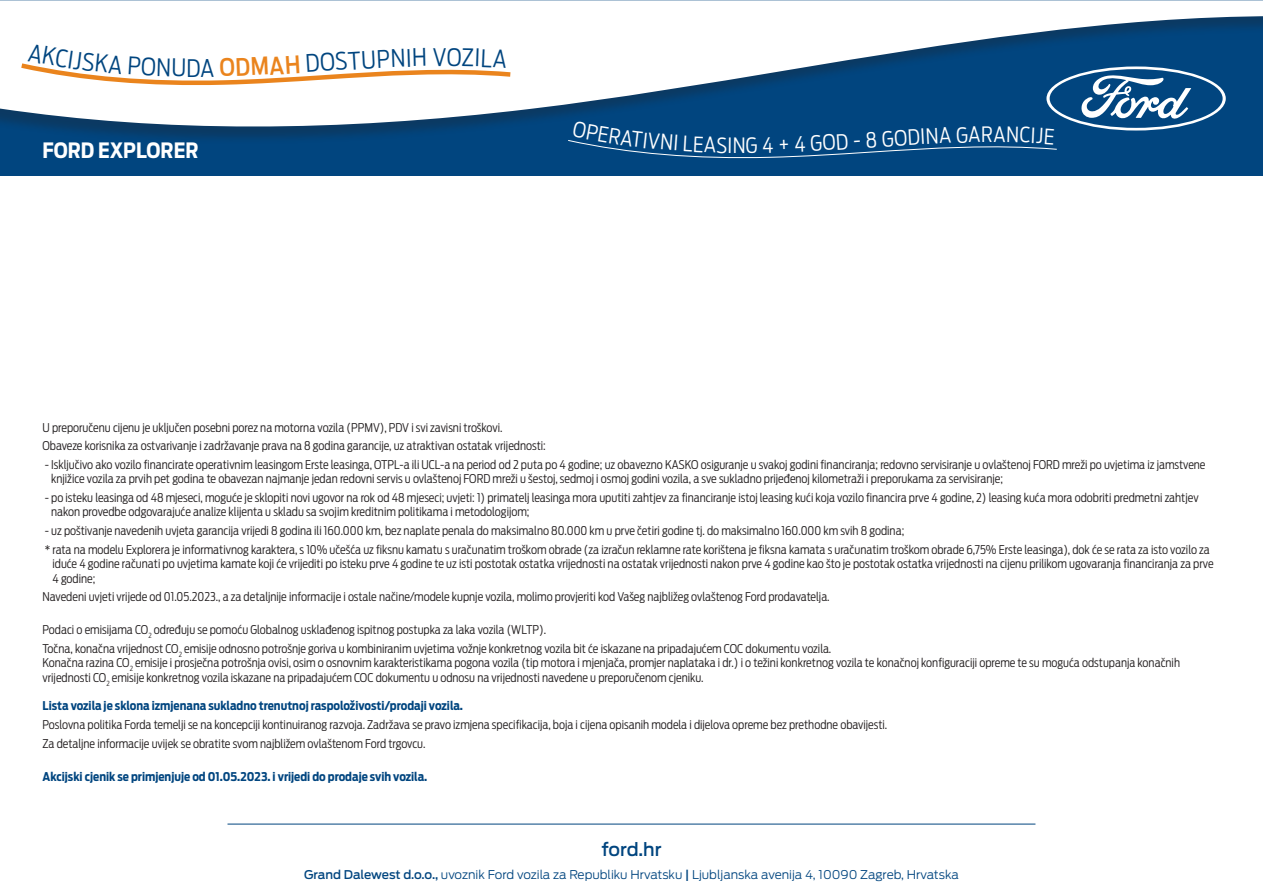
<style>
.page{position:relative;width:1263px;height:893px;background:#fff}
.page>*{position:absolute;margin:0;border:0;box-sizing:border-box;transform-origin:0 0}
.t1{font:300 24px "Ford Antenna Cond";color:#01457f}
.t2{font:700 21px "Ford Antenna Cond";color:#fff}
.t3{font:300 21px "Ford Antenna Cond";color:#fff}
.t4{font:500 18px "Ford Antenna";letter-spacing:-.005em;color:#01457f}
.t5{font:300 12px/18.6px "Ford Antenna Cond";color:#231f20}
.t6{font:700 12px "Ford Antenna Cond";color:#01457f}
.t7{font:300 12px "Ford Antenna";color:#01457f}
.s1{font-weight:500;color:#ea841d}
.s2{font-weight:500}
</style>
<div class="page">
<hr style="left:227px;top:824px;width:808px;height:1px;background:#01457f">
<div style="left:0;top:0;width:1263px;height:175px;background:#01457f"></div>
<div style="left:0;top:3px;width:1263px;height:142px;background:#231f20;opacity:.3"></div>
<svg style="left:0;top:0;width:1263px;height:132px;fill:#fff"></svg>
<svg style="left:16px;top:43px;width:499px;height:46px"></svg>
<svg style="left:567px;top:66px;width:659px;height:93px"></svg>
<h1 class="t1" style="left:186px;top:48px;width:16px">D</h1>
<h1 class="t1" style="left:283px;top:45px;width:65px;rotate:-4deg"><span class="s1">H</span> DOS</h1>
<h1 class="t1" style="left:433px;top:37px;width:30px">VO</h1>
<h2 class="t2" style="left:43px;top:132px;width:157px">FORD EXPLORER</h2>
<h2 class="t3" style="left:733px;top:127px;width:14px">N</h2>
<h2 class="t3" style="left:835px;top:124px;width:59px;rotate:-4deg">D-8G</h2>
<h2 class="t3" style="left:893px;top:120px;width:46px;rotate:-3deg">ODIN</h2>
<h2 class="t3" style="left:981px;top:117px;width:26px">RA</h2>
<p class="t5" style="left:43px;top:416px;width:505px">U preporučenu cijenu je uključen posebni porez na motorna vozila (PPMV), PDV i svi zavisni troškovi.<br>Obaveze korisnika za ostvarivanje i zadržavanje prava na 8 godina garancije, uz atraktivan ostatak vrijednosti:</p>
<p class="t5" style="left:51px;top:456px;width:1156px;line-height:14.4px;text-indent:-6px">- Isključivo ako vozilo financirate operativnim leasingom Erste leasinga, OTPL-a ili UCL-a na period od 2 puta po 4 godine; uz obavezno KASKO osiguranje u svakoj godini financiranja; redovno servisiranje u ovlaštenoj FORD mreži po uvjetima iz jamstvene knjižice vozila za prvih pet godina te obavezan najmanje jedan redovni servis u ovlaštenoj FORD mreži u šestoj, sedmoj i osmoj godini vozila, a sve sukladno prijeđenoj kilometraži i preporukama za servisiranje;</p>
<p class="t5" style="left:51px;top:489px;width:1149px;line-height:14.4px;text-indent:-6px">- po isteku leasinga od 48 mjeseci, moguće je sklopiti novi ugovor na rok od 48 mjeseci; uvjeti: 1) primatelj leasinga mora uputiti zahtjev za financiranje istoj leasing kući koja vozilo financira prve 4 godine, 2) leasing kuća mora odobriti predmetni zahtjev nakon provedbe odgovarajuće analize klijenta u skladu sa svojim kreditnim politikama i metodologijom;</p>
<p class="t5" style="left:45px;top:520px;width:1166px">- uz poštivanje navedenih uvjeta garancija vrijedi 8 godina ili 160.000 km, bez naplate penala do maksimalno 80.000 km u prve četiri godine tj. do maksimalno 160.000 km svih 8 godina;<br>* rata na modelu Explorera je informativnog karaktera, s 10% učešća uz fiksnu kamatu s uračunatim troškom obrade (za izračun reklamne rate korištena je fiksna kamata s uračunatim troškom obrade 6,75% Erste leasinga), dok će se rata za isto vozilo za</p>
<p class="t5" style="left:52px;top:555px;width:1162px;line-height:14.4px">iduće 4 godine računati po uvjetima kamate koji će vrijediti po isteku prve 4 godine te uz isti postotak ostatka vrijednosti na ostatak vrijednosti nakon prve 4 godine kao što je postotak ostatka vrijednosti na cijenu prilikom ugovaranja financiranja za prve<br>4 godine;</p>
<p class="t5" style="left:43px;top:586px;width:789px">Navedeni uvjeti vrijede od 01.05.2023., a za detaljnije informacije i ostale načine/modele kupnje vozila, molimo provjeriti kod Vašeg najbližeg ovlaštenog Ford prodavatelja.</p>
<p class="t5" style="left:43px;top:619px;width:790px">Podaci o emisijama CO<sub>2</sub> određuju se pomoću Globalnog usklađenog ispitnog postupka za laka vozila (WLTP).<br>Točna, konačna vrijednost CO<sub>2</sub> emisije odnosno potrošnje goriva u kombiniranim uvjetima vožnje konkretnog vozila bit će iskazane na pripadajućem COC dokumentu vozila.</p>
<p class="t5" style="left:43px;top:654px;width:1139px;line-height:14.4px">Konačna razina CO<sub>2</sub> emisije i prosječna potrošnja ovisi, osim o osnovnim karakteristikama pogona vozila (tip motora i mjenjača, promjer naplataka i dr.) i o težini konkretnog vozila te konačnoj konfiguraciji opreme te su moguća odstupanja konačnih vrijednosti CO<sub>2</sub> emisije konkretnog vozila iskazane na pripadajućem COC dokumentu u odnosu na vrijednosti navedene u preporučenom cjeniku.</p>
<p class="t6" style="left:43px;top:695px;width:422px">Lista vozila je sklona izmjenana sukladno trenutnoj raspoloživosti/prodaji vozila.</p>
<p class="t5" style="left:43px;top:714px;width:846px">Poslovna politika Forda temelji se na koncepciji kontinuiranog razvoja. Zadržava se pravo izmjena specifikacija, boja i cijena opisanih modela i dijelova opreme bez prethodne obavijesti.<br>Za detaljne informacije uvijek se obratite svom najbližem ovlaštenom Ford trgovcu.</p>
<p class="t6" style="left:43px;top:766px;width:386px">Akcijski cjenik se primjenjuje od 01.05.2023. i vrijedi do prodaje svih vozila.</p>
<h3 class="t4" style="left:601px;top:834px;width:62px">ford.hr</h3>
<p class="t7" style="left:304px;top:864px;width:656px"><span class="s2">Grand Dalewest d.o.o.,</span> uvoznik Ford vozila za Republiku Hrvatsku <span class="s2">|</span> Ljubljanska avenija 4, 10090 Zagreb, Hrvatska</p>
</div>
